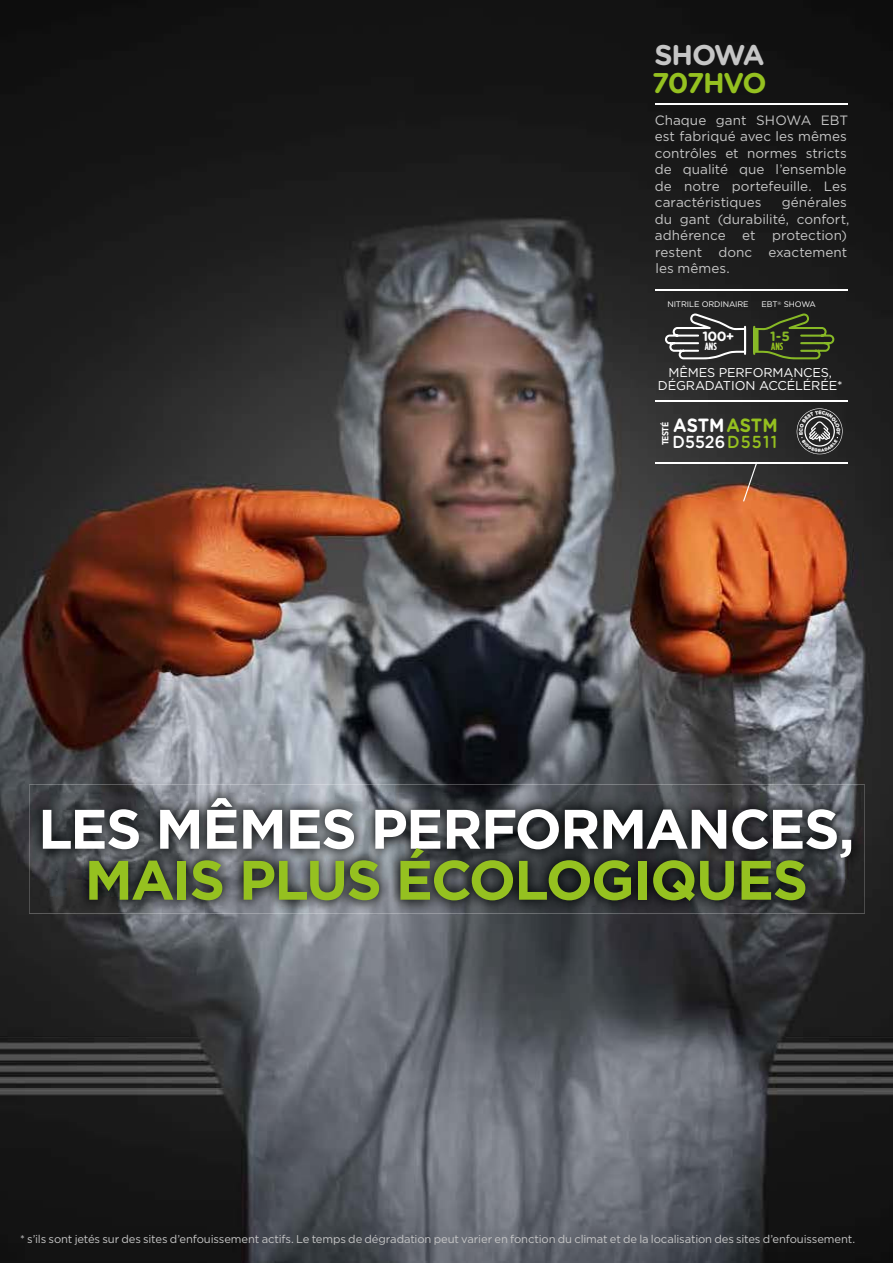
<style>
.page{position:relative;width:893px;height:1263px;background:#fff}
.page>*{position:absolute;margin:0;border:0;box-sizing:border-box;transform-origin:0 0}
.t1{font:700 55.5px "Gotham";letter-spacing:-.025em;color:#fff}
.t2{font:700 55.5px "Gotham";letter-spacing:-.03em;color:#95c120}
.t3{font:700 28.5px "Gotham Rounded";color:#95c120}
.t4{font:700 28.5px "Gotham Rounded";color:#c6c6c6}
.t5{font:700 19.2px "Gotham Rounded";letter-spacing:-.005em;color:#fff;scale:.92 1}
.t6{font:500 17.4px "Gotham Rounded";letter-spacing:.075em;color:#fff;scale:.92 1}
.t7{font:13.5px/16.5px "Gotham";color:#c6c6c6}
.t8{font:700 13.35px "Gotham Rounded";color:#fff}
.t9{font:700 13.35px "Gotham Rounded";color:#87b925}
.t10{font:12.75px/13.5px "Gotham";letter-spacing:-.01em;color:#fff;text-align:center}
.t11{font:11.25px "Gotham";letter-spacing:-.015em;color:#c6c6c6}
.t12{font:700 10.5px "Gotham Condensed";color:#fff}
.t13{font:700 10.5px "Gotham Condensed";color:#95c11f}
.t14{font:700 9px "Gotham Narrow";letter-spacing:-.05em;color:#fff}
.t15{font:8.1px "Gotham";letter-spacing:-.01em;color:#fff}
.t16{font:7.05px "Gotham";color:#fff;scale:1.08 1}
.s1{color:#95c11f}
</style>
<div class="page">
<img style="left:0;top:0;width:893px;height:1263px">
<hr style="left:655px;top:104px;width:193px;height:1px;background:#fff">
<hr style="left:655px;top:289px;width:193px;height:2px;background:#fff">
<hr style="left:655px;top:400px;width:193px;height:1px;background:#fff">
<hr style="left:655px;top:462px;width:193px;height:1px;background:#fff">
<img style="left:29px;top:784px;width:836px;height:129px">
<img style="left:31px;top:786px;width:831px;height:125px">
<svg style="left:753px;top:313px;width:81px;height:46px"></svg>
<hr style="left:753px;top:326px;width:2px;height:29px;background:#87b925">
<svg style="left:665px;top:313px;width:81px;height:46px"></svg>
<hr style="left:744px;top:326px;width:2px;height:29px;background:#fff">
<svg style="left:743px;top:463px;width:14px;height:38px"></svg>
<svg style="left:796px;top:408px;width:48px;height:47px"></svg>
<h2 class="t4" style="left:655px;top:34px;width:112px">SHOWA</h2>
<h2 class="t3" style="left:652px;top:62px;width:117px">707HVO</h2>
<p class="t7" style="left:655px;top:112px;width:195px">Chaque gant SHOWA EBT est fabriqué avec les mêmes contrôles et normes stricts de qualité que l’ensemble de notre portefeuille. Les caractéristiques</p>
<p class="t7" style="left:655px;top:194px;width:196px;text-indent:127px">générales du gant (durabilité, confort, adhérence et protection) restent donc exactement les mêmes.</p>
<p class="t15" style="left:667px;top:300px;width:83px">NITRILE ORDINAIRE</p>
<p class="t15" style="left:761px;top:300px;width:56px">EBT<sup>®</sup> SHOWA</p>
<p class="t8" style="left:702px;top:326px;width:33px">100+</p>
<p class="t9" style="left:770px;top:326px;width:21px">1-5</p>
<p class="t12" style="left:705px;top:340px;width:14px">ANS</p>
<p class="t13" style="left:771px;top:340px;width:14px">ANS</p>
<p class="t10" style="left:658px;top:365px;width:186px">MÊMES PERFORMANCES,<br>DÉGRADATION ACCÉLÉRÉE*</p>
<p class="t16" style="left:662px;top:448px;width:30px;rotate:-90deg">TESTED</p>
<h3 class="t5" style="left:673px;top:411px;width:115px">ASTM<span class="s1">ASTM</span></h3>
<p class="t14" style="left:660px;top:445px;width:25px;rotate:-90deg">TESTÉ</p>
<p class="t6" style="left:672px;top:429px;width:115px">D5526<span class="s1">D5511</span></p>
<h1 class="t1" style="left:38px;top:797px;width:818px">LES MÊMES PERFORMANCES,</h1>
<h1 class="t2" style="left:85px;top:848px;width:725px">MAIS PLUS ÉCOLOGIQUES</h1>
<p class="t11" style="left:20px;top:1232px;width:836px">* s’ils sont jetés sur des sites d’enfouissement actifs. Le temps de dégradation peut varier en fonction du climat et de la localisation des sites d’enfouissement.</p>
</div>
